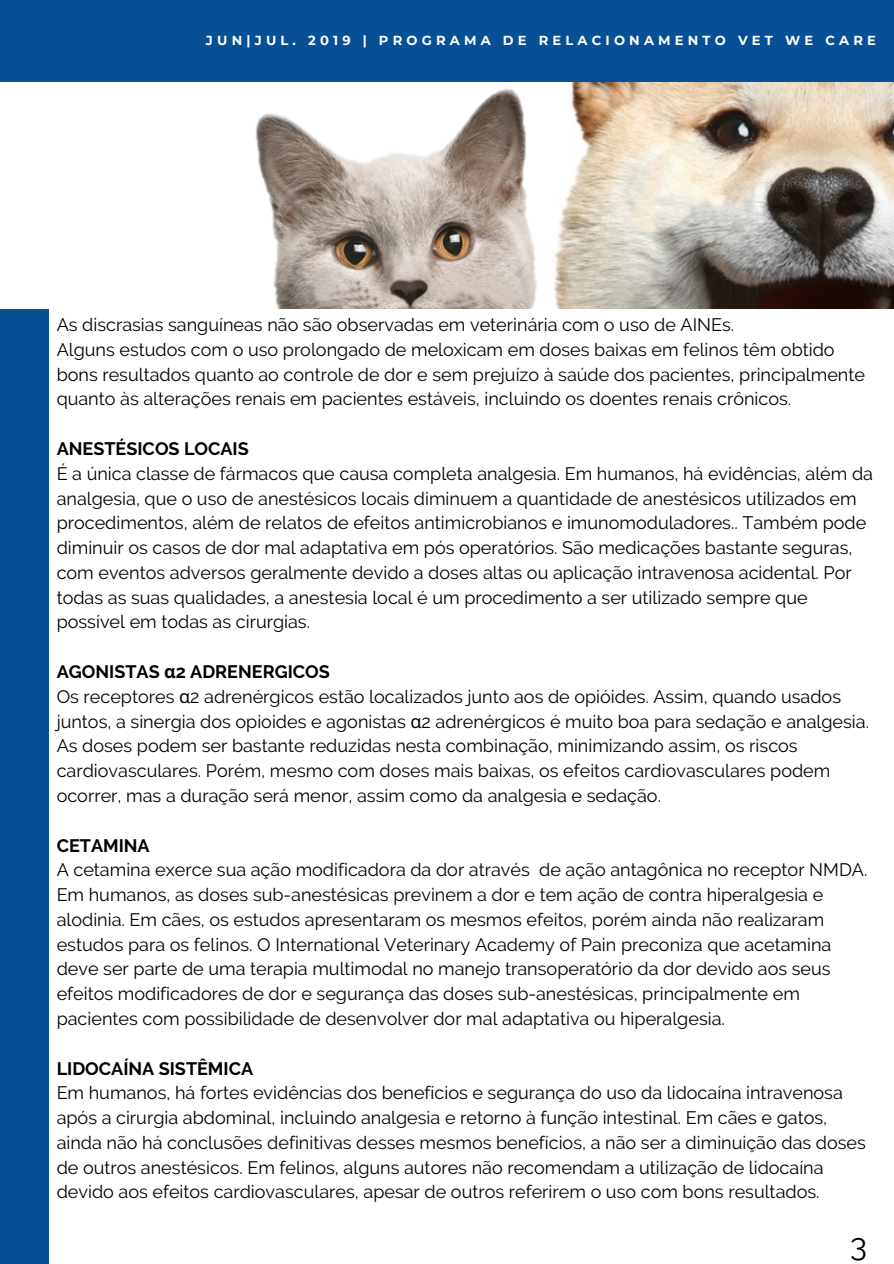
<style>
.page{position:relative;width:894px;height:1264px;background:#fff}
.page>*{position:absolute;margin:0;border:0;box-sizing:border-box;transform-origin:0 0}
.t1{font:31.5px "Raleway";color:#000}
.t2{font:18px/24.8px "Raleway";color:#000}
.t3{font:700 18px "Raleway";color:#000}
.t4{font:700 13.05px "Montserrat";letter-spacing:.32em;color:#fff}
.s1{font-weight:700}
.s2{font-family:"Noto Sans";font-weight:700}
.s3{font-family:"Noto Sans"}
</style>
<div class="page">
<div style="left:0;top:155px;width:49px;height:1108px;background:#075096"></div>
<img style="left:0;top:81px;width:893px;height:227px">
<div style="left:0;top:0;width:893px;height:81px;background:#075096"></div>
<p class="t4" style="left:206px;top:32px;width:671px">JUN|JUL. 2019 | PROGRAMA DE RELACIONAMENTO VET WE CARE</p>
<p class="t2" style="left:57px;top:312px;width:809px">As discrasias sanguíneas não são observadas em veterinária com o uso de AINEs.<br>Alguns estudos com o uso prolongado de meloxicam em doses baixas em felinos têm obtido bons resultados quanto ao controle de dor e sem prejuízo à saúde dos pacientes, principalmente quanto às alterações renais em pacientes estáveis, incluindo os doentes renais crônicos.</p>
<p class="t3" style="left:57px;top:438px;width:194px">ANESTÉSICOS LOCAIS</p>
<p class="t2" style="left:57px;top:461px;width:817px">É a única classe de fármacos que causa completa analgesia. Em humanos, há evidências, além da analgesia, que o uso de anestésicos locais diminuem a quantidade de anestésicos utilizados em procedimentos, além de relatos de efeitos antimicrobianos e imunomoduladores.. Também pode diminuir os casos de dor mal adaptativa em pós operatórios. São medicações bastante seguras, com eventos adversos geralmente devido a doses altas ou aplicação intravenosa acidental. Por todas as suas qualidades, a anestesia local é um procedimento a ser utilizado sempre que possível em todas as cirurgias.</p>
<p class="t2" style="left:57px;top:659px;width:813px"><span class="s1">AGONISTAS</span> <span class="s2">α</span><span class="s1">2 ADRENERGICOS<br></span>Os receptores <span class="s3">α</span>2 adrenérgicos estão localizados junto aos de opióides. Assim, quando usados juntos, a sinergia dos opioides e agonistas <span class="s3">α</span>2 adrenérgicos é muito boa para sedação e analgesia.<br>As doses podem ser bastante reduzidas nesta combinação, minimizando assim, os riscos cardiovasculares. Porém, mesmo com doses mais baixas, os efeitos cardiovasculares podem ocorrer, mas a duração será menor, assim como da analgesia e sedação.</p>
<p class="t3" style="left:57px;top:834px;width:95px">CETAMINA</p>
<p class="t2" style="left:57px;top:857px;width:812px">A cetamina exerce sua ação modificadora da dor através de ação antagônica no receptor NMDA.<br>Em humanos, as doses sub-anestésicas previnem a dor e tem ação de contra hiperalgesia e alodinia. Em cães, os estudos apresentaram os mesmos efeitos, porém ainda não realizaram estudos para os felinos. O International Veterinary Academy of Pain preconiza que acetamina deve ser parte de uma terapia multimodal no manejo transoperatório da dor devido aos seus efeitos modificadores de dor e segurança das doses sub-anestésicas, principalmente em pacientes com possibilidade de desenvolver dor mal adaptativa ou hiperalgesia.</p>
<p class="t3" style="left:57px;top:1057px;width:198px">LIDOCAÍNA SISTÊMICA</p>
<p class="t2" style="left:57px;top:1080px;width:810px">Em humanos, há fortes evidências dos benefícios e segurança do uso da lidocaína intravenosa após a cirurgia abdominal, incluindo analgesia e retorno à função intestinal. Em cães e gatos, ainda não há conclusões definitivas desses mesmos benefícios, a não ser a diminuição das doses de outros anestésicos. Em felinos, alguns autores não recomendam a utilização de lidocaína devido aos efeitos cardiovasculares, apesar de outros referirem o uso com bons resultados.</p>
<h1 class="t1" style="left:849px;top:1226px;width:18px">3</h1>
</div>
